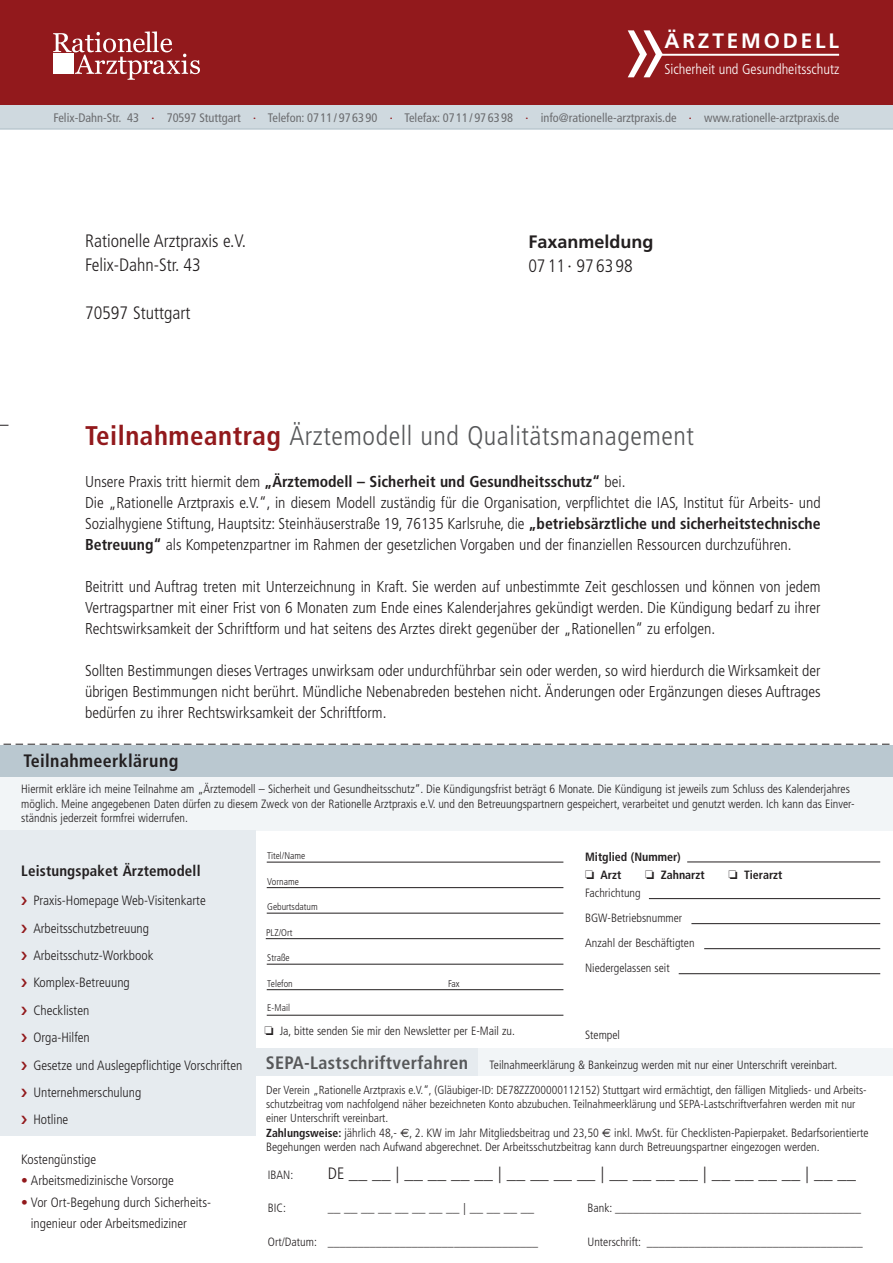
<style>
.page{position:relative;width:893px;height:1263px;background:#fff}
.page>*{position:absolute;margin:0;border:0;box-sizing:border-box;transform-origin:0 0}
.t1{font:300 condensed 27px "Frutiger";letter-spacing:.02em;color:#57585a}
.t2{font:700 20.85px "Frutiger";letter-spacing:.135em;color:#fff}
.t3{font:300 condensed 18px/24px "Frutiger";color:#231f20}
.t4{font:700 condensed 18px "Frutiger";letter-spacing:.02em;color:#231f20}
.t5{font:700 18px "Frutiger";color:#231f20}
.t6{font:300 condensed 16.5px "Frutiger";color:#231f20}
.t7{font:300 condensed 15.75px/21px "Frutiger";color:#231f20;text-align:justify}
.t8{font:700 condensed 15px "Frutiger";letter-spacing:.01em;color:#231f20}
.t9{font:300 condensed 14.4px "Frutiger";color:#fff}
.t10{font:300 condensed 13.5px/27.5px "Frutiger";color:#231f20}
.t11{font:condensed 12.3px "Frutiger";color:#6c6d70}
.t12{font:300 condensed 12px/25px "Frutiger";color:#231f20}
.t13{font:700 condensed 12px/18.6px "Frutiger";color:#231f20}
.t14{font:300 condensed 11.7px/14.1px "Frutiger";color:#231f20}
.t15{font:300 condensed 9.75px "Frutiger";color:#231f20}
.s1{color:#92191c}
.s2{font-weight:700;color:#92191c}
.s3{font-weight:700}
.s4{font-weight:700;font-size:18px;color:#57585a}
.s5{font-weight:700;font-size:11.7px}
.s6{font-family:"Euro Sans";font-weight:400;font-stretch:normal}
</style>
<div class="page">
<div style="left:0;top:0;width:893px;height:105px;background:#92191c"></div>
<svg style="left:53px;top:31px;width:147px;height:48px"></svg>
<hr style="left:662px;top:54px;width:177px;height:2px;background:#fff">
<svg style="left:628px;top:30px;width:35px;height:47px"></svg>
<div style="left:0;top:105px;width:893px;height:24px;background:#cfd9df"></div>
<hr style="left:0;top:128px;width:893px;height:2px;background:#bac8d0">
<div style="left:0;top:765px;width:893px;height:65px;background:#f2f5f7"></div>
<div style="left:0;top:744px;width:893px;height:32px;background:#bac8d0"></div>
<svg style="left:0;top:744px;width:893px;height:1px"></svg>
<hr style="left:267px;top:862px;width:296px;height:1px;background:#231f20">
<hr style="left:267px;top:887px;width:296px;height:1px;background:#231f20">
<hr style="left:267px;top:913px;width:296px;height:1px;background:#231f20">
<hr style="left:266px;top:938px;width:297px;height:1px;background:#231f20">
<hr style="left:267px;top:964px;width:296px;height:1px;background:#231f20">
<hr style="left:267px;top:989px;width:296px;height:1px;background:#231f20">
<hr style="left:267px;top:1015px;width:296px;height:1px;background:#231f20">
<hr style="left:687px;top:862px;width:193px;height:1px;background:#231f20">
<hr style="left:649px;top:898px;width:231px;height:1px;background:#231f20">
<hr style="left:691px;top:923px;width:189px;height:1px;background:#231f20">
<hr style="left:704px;top:948px;width:176px;height:1px;background:#231f20">
<hr style="left:679px;top:973px;width:201px;height:1px;background:#231f20">
<div style="left:255px;top:1048px;width:224px;height:28px;background:#e6ebef"></div>
<svg style="left:255px;top:830px;width:1px;height:306px"></svg>
<div style="left:479px;top:1048px;width:414px;height:28px;background:#f2f5f7"></div>
<div style="left:0;top:830px;width:255px;height:433px;background:#e6ebef"></div>
<div style="left:0;top:1136px;width:255px;height:127px;background:#fff"></div>
<h2 class="t2" style="left:664px;top:28px;width:176px">ÄRZTEMODELL</h2>
<p class="t9" style="left:664px;top:61px;width:176px">Sicherheit und Gesundheitsschutz</p>
<p class="t11" style="left:54px;top:110px;width:787px">Felix-Dahn-Str. 43 <span class="s1">·</span> 70597 Stuttgart <span class="s1">·</span> Telefon: 07 11 / 97 63 90 <span class="s1">·</span> Telefax: 07 11 / 97 63 98 <span class="s1">·</span> info@rationelle-arztpraxis.de <span class="s1">·</span> www.rationelle-arztpraxis.de</p>
<p class="t3" style="left:85px;top:229px;width:162px">Rationelle Arztpraxis e.V.<br>Felix-Dahn-Str. 43</p>
<p class="t3" style="left:85px;top:301px;width:107px">70597 Stuttgart</p>
<p class="t5" style="left:528px;top:231px;width:127px">Faxanmeldung</p>
<p class="t3" style="left:528px;top:254px;width:106px">07 11 · 97 63 98</p>
<h1 class="t1" style="left:85px;top:421px;width:611px"><span class="s2">Teilnahmeantrag</span> Ärztemodell und Qualitätsmanagement</h1>
<p class="t7" style="left:85px;top:472px;width:737px;text-align:left">Unsere Praxis tritt hiermit dem <span class="s3">„Ärztemodell – Sicherheit und Gesundheitsschutz“</span> bei.<br>Die „Rationelle Arztpraxis e.V.“, in diesem Modell zuständig für die Organisation, verpflichtet die IAS, Institut für Arbeits- und Sozialhygiene Stiftung, Hauptsitz: Steinhäuserstraße 19, 76135 Karlsruhe, die <span class="s3">„betriebsärztliche und sicherheitstechnische Betreuung“</span> als Kompetenzpartner im Rahmen der gesetzlichen Vorgaben und der finanziellen Ressourcen durchzuführen.</p>
<p class="t7" style="left:85px;top:577px;width:737px">Beitritt und Auftrag treten mit Unterzeichnung in Kraft. Sie werden auf unbestimmte Zeit geschlossen und können von jedem Vertragspartner mit einer Frist von 6 Monaten zum Ende eines Kalenderjahres gekündigt werden. Die Kündigung bedarf zu ihrer Rechtswirksamkeit der Schriftform und hat seitens des Arztes direkt gegenüber der „Rationellen“ zu erfolgen.</p>
<p class="t7" style="left:85px;top:661px;width:737px">Sollten Bestimmungen dieses Vertrages unwirksam oder undurchführbar sein oder werden, so wird hierdurch die Wirksamkeit der übrigen Bestimmungen nicht berührt. Mündliche Nebenabreden bestehen nicht. Änderungen oder Ergänzungen dieses Auftrages bedürfen zu ihrer Rechtswirksamkeit der Schriftform.</p>
<p class="t4" style="left:23px;top:750px;width:156px">Teilnahmeerklärung</p>
<p class="t12" style="left:21px;top:782px;width:835px;line-height:14.4px">Hiermit erkläre ich meine Teilnahme am „Ärztemodell – Sicherheit und Gesundheitsschutz“. Die Kündigungsfrist beträgt 6 Monate. Die Kündigung ist jeweils zum Schluss des Kalenderjahres möglich. Meine angegebenen Daten dürfen zu diesem Zweck von der Rationelle Arztpraxis e.V. und den Betreuungspartnern gespeichert, verarbeitet und genutzt werden. Ich kann das Einver&shy;ständnis jederzeit formfrei widerrufen.</p>
<p class="t8" style="left:21px;top:862px;width:181px">Leistungspaket Ärztemodell</p>
<p class="t10" style="left:33px;top:887px;width:211px">Praxis-Homepage Web-Visitenkarte<br>Arbeitsschutzbetreuung<br>Arbeitsschutz-Workbook<br>Komplex-Betreuung<br>Checklisten<br>Orga-Hilfen<br>Gesetze und Auslegepflichtige Vorschriften<br>Unternehmerschulung<br>Hotline</p>
<p class="t10" style="left:21px;top:1146px;width:77px">Kostengünstige</p>
<p class="t10" style="left:21px;top:1167px;width:154px"><span class="s1">•</span> Arbeitsmedizinische Vorsorge</p>
<p class="t10" style="left:31px;top:1191px;width:181px;line-height:21px;text-indent:-10px"><span class="s1">•</span> Vor Ort-Begehung durch Sicherheits&shy;ingenieur oder Arbeitsmediziner</p>
<p class="t15" style="left:267px;top:850px;width:40px">Titel/Name</p>
<p class="t15" style="left:267px;top:876px;width:33px">Vorname</p>
<p class="t15" style="left:267px;top:901px;width:52px">Geburtsdatum</p>
<p class="t15" style="left:266px;top:927px;width:28px">PLZ/Ort</p>
<p class="t15" style="left:267px;top:952px;width:24px">Straße</p>
<p class="t15" style="left:267px;top:978px;width:27px">Telefon</p>
<p class="t15" style="left:448px;top:978px;width:13px">Fax</p>
<p class="t15" style="left:267px;top:1002px;width:24px">E-Mail</p>
<p class="t12" style="left:265px;top:1018px;width:252px">□ Ja, bitte senden Sie mir den Newsletter per E-Mail zu.</p>
<p class="t13" style="left:585px;top:847px;width:97px">Mitglied (Nummer) ❏ Arzt</p>
<p class="t13" style="left:645px;top:866px;width:61px">❏ Zahnarzt</p>
<p class="t13" style="left:729px;top:866px;width:55px">❏ Tierarzt</p>
<p class="t12" style="left:585px;top:881px;width:111px">Fachrichtung<br>BGW-Betriebsnummer<br>Anzahl der Beschäftigten<br>Niedergelassen seit</p>
<p class="t12" style="left:585px;top:1022px;width:36px">Stempel</p>
<p class="t12" style="left:266px;top:1052px;width:573px"><span class="s4">SEPA-Lastschriftverfahren</span> Teilnahmeerklärung &amp; Bankeinzug werden mit nur einer Unterschrift vereinbart.</p>
<p class="t14" style="left:266px;top:1083px;width:602px">Der Verein „Rationelle Arztpraxis e.V.“, (Gläubiger-ID: DE78ZZZ00000112152) Stuttgart wird ermächtigt, den fälligen Mitglieds- und Arbeits&shy;schutzbeitrag vom nachfolgend näher bezeichneten Konto abzubuchen. Teilnahmeerklärung und SEPA-Lastschriftverfahren werden mit nur einer Unterschrift vereinbart.</p>
<p class="t12" style="left:266px;top:1125px;width:604px;line-height:14.4px"><span class="s5">Zahlungsweise:</span> jährlich 48,- <span class="s6">E</span>, 2. KW im Jahr Mitgliedsbeitrag und 23,50 <span class="s6">E</span> inkl. MwSt. für Checklisten-Papierpaket. Bedarfsorientierte<br>Begehungen werden nach Aufwand abgerechnet. Der Arbeitsschutzbeitrag kann durch Betreuungspartner eingezogen werden.</p>
<p class="t12" style="left:268px;top:1162px;width:27px">IBAN:</p>
<p class="t6" style="left:328px;top:1163px;width:530px">DE __ __ | __ __ __ __ | __ __ __ __ | __ __ __ __ | __ __ __ __ | __ __</p>
<p class="t12" style="left:268px;top:1196px;width:19px">BIC:</p>
<p class="t12" style="left:328px;top:1196px;width:208px">__ __ __ __ __ __ __ __ | __ __ __ __</p>
<p class="t12" style="left:587px;top:1196px;width:275px">Bank: _________________________________________</p>
<p class="t12" style="left:268px;top:1229px;width:271px">Ort/Datum: ___________________________________</p>
<p class="t12" style="left:587px;top:1229px;width:277px">Unterschrift: ____________________________________</p>
</div>
